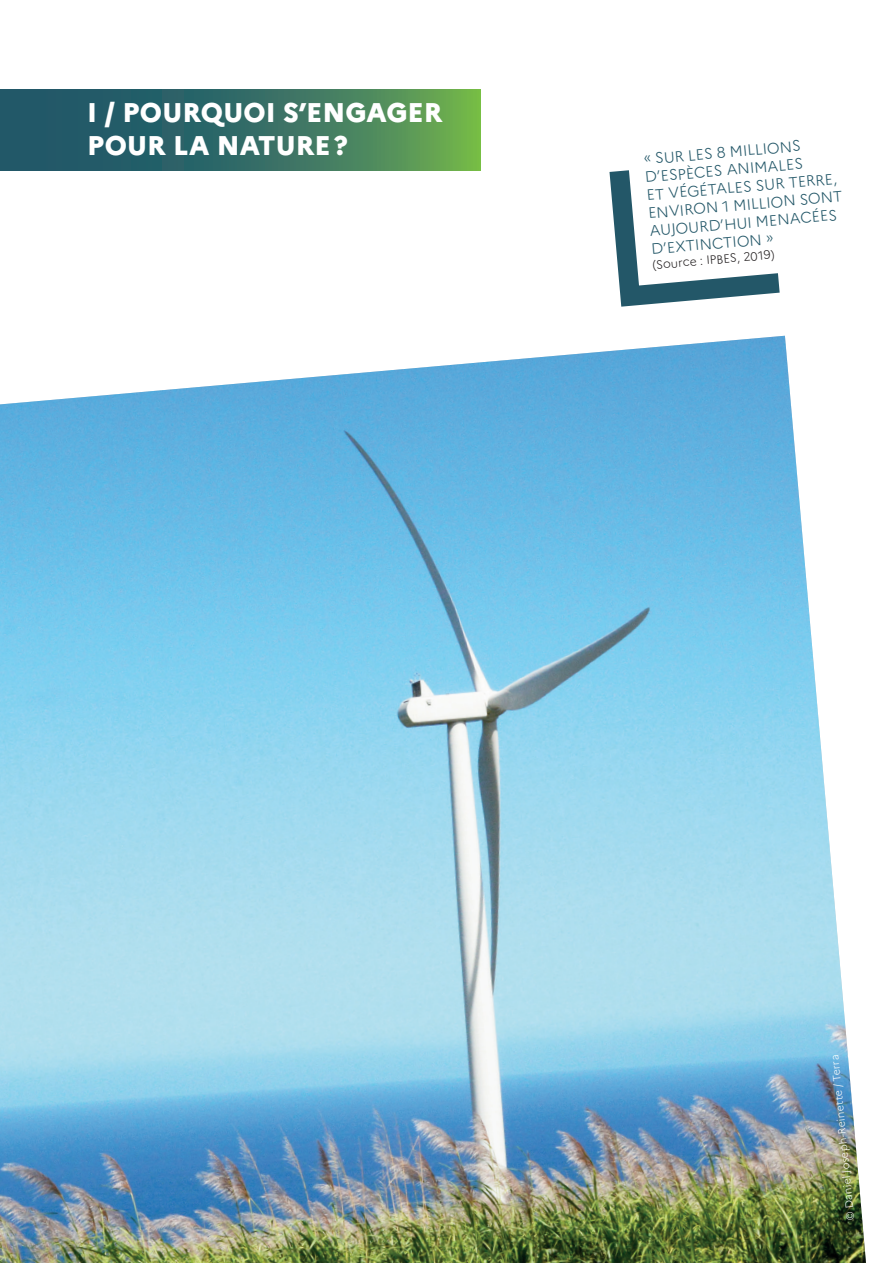
<style>
.page{position:relative;width:893px;height:1263px;background:#fff}
.page>*{position:absolute;margin:0;border:0;box-sizing:border-box;transform-origin:0 0}
.t1{font:800 27px "Marianne";color:#fff}
.t2{font:300 15px "Marianne";color:#235768}
.Notes{font:300 12px "Marianne";color:#231f20}
.t3{font:300 10.5px "Marianne";color:#fff}
</style>
<div class="page">
<img style="left:0;top:336px;width:866px;height:927px">
<svg style="left:609px;top:170px;width:171px;height:137px"></svg>
<svg style="left:0;top:89px;width:480px;height:81px;background:#3a7462"></svg>
<p class="t1" style="left:87px;top:96px;width:357px">I / POURQUOI S’ENGAGER</p>
<p class="t1" style="left:87px;top:129px;width:262px">POUR LA NATURE?</p>
<p class="t2" style="left:643px;top:150px;width:159px;rotate:-5deg">« SUR LES 8 MILLIONS</p>
<p class="t2" style="left:644px;top:168px;width:160px;rotate:-5deg">D’ESPÈCES ANIMALES</p>
<p class="t2" style="left:646px;top:186px;width:193px;rotate:-5deg">ET VÉGÉTALES SUR TERRE,</p>
<p class="t2" style="left:647px;top:204px;width:196px;rotate:-5deg">ENVIRON 1 MILLION SONT</p>
<p class="t2" style="left:649px;top:222px;width:189px;rotate:-5deg">AUJOURD’HUI MENACÉES</p>
<p class="t2" style="left:651px;top:240px;width:124px;rotate:-5deg">D’EXTINCTION »</p>
<p class="Notes" style="left:652px;top:258px;width:123px;rotate:-5deg">(Source : IPBES, 2019)</p>
<p class="t3" style="left:843px;top:1221px;width:168px;rotate:-95deg">© Daniel Joseph-Reinette / Terra</p>
</div>
